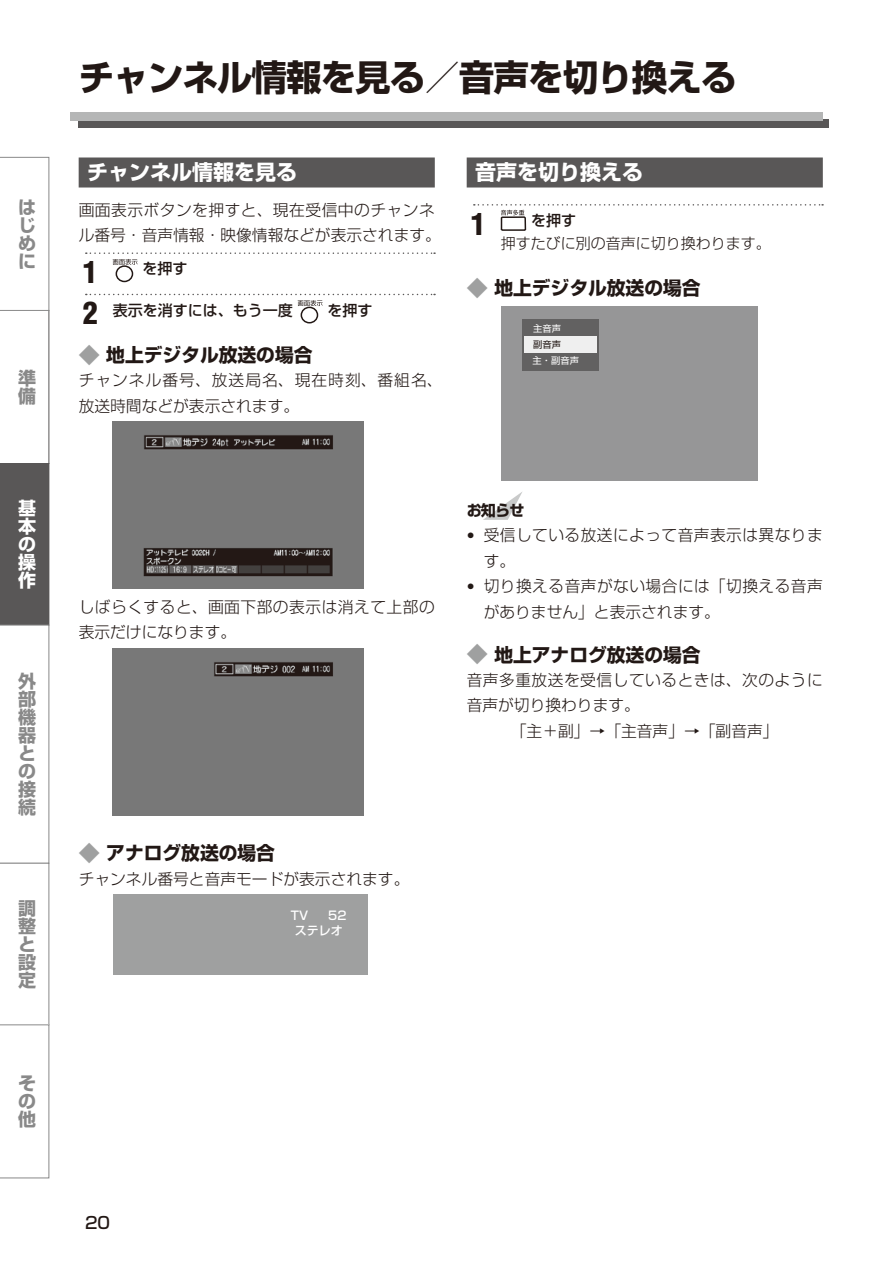
<style>
.page{position:relative;width:893px;height:1263px;background:#fff}
.page>*{position:absolute;margin:0;border:0;box-sizing:border-box;transform-origin:0 0}
.t1{font:36px "Shin Go Pro Bold 90 msp RKSJ H";letter-spacing:-.03em;color:#221815}
.t2{font:900 condensed 30px "Helvetica";color:#221815}
.t3{font:21px "Shin Go Pro Bold 90 msp RKSJ H";color:#fff}
.t4{font:18.75px "Shin Go Pro Bold 90 msp RKSJ H";color:#221815}
.t5{font:18px/18px "Shin Go Pro Bold 90 msp RKSJ V";color:#898989;text-align:justify}
.t6{font:18px/18px "Shin Go Pro Bold 90 msp RKSJ V";color:#fff;text-align:justify}
.t7{font:16.5px "Shin Go Pro Medium 90 msp RKSJ H";color:#221815}
.t8{font:15.75px/25.5px "Shin Go Pro Light 90 msp RKSJ H";letter-spacing:.025em;color:#221815}
.t9{font:15.75px/25.5px "Shin Go Pro Light 90 msp RKSJ H";letter-spacing:.065em;color:#221815}
.t10{font:15.75px "Shin Go Pro Light 90 msp RKSJ H";color:#221815}
.t11{font:15px "Shin Go Pro Medium 90 msp RKSJ H";color:#221815}
.t12{font:15px "Shin Go Pro Light 90 msp RKSJ H";color:#221815}
.t13{font:15px "Shin Go Pro Bold 90 msp RKSJ H";color:#221815}
.t14{font:12px/15px "Shin Go Pro Medium 90 msp RKSJ H";color:#fff;text-align:center}
.t15{font:9.3px "Shin Go Pro Regular 90 msp RKSJ H";color:#fff}
.t16{font:9.3px "Shin Go Pro Regular 90 msp RKSJ H";color:#221815}
.s1{font-family:"Helvetica";font-weight:900;font-stretch:condensed;font-size:30px}
.s2{font-size:21px;color:#9fa0a0}
.s3{font-family:"Helvetica";font-weight:300}
</style>
<div class="page">
<div style="left:79px;top:119px;width:750px;height:9px;background:#595757"></div>
<div style="left:70px;top:113px;width:753px;height:8px;background:#b5b6b6"></div>
<svg style="left:0;top:157px;width:49px;height:1021px"></svg>
<div style="left:79px;top:157px;width:356px;height:30px;background:#595757"></div>
<div style="left:116px;top:265px;width:17px;height:17px;border:2px solid #221815;border-radius:50%"></div>
<svg style="left:86px;top:252px;width:349px;height:13px"></svg>
<div style="left:301px;top:307px;width:17px;height:16px;border:2px solid #221815;border-radius:50%"></div>
<svg style="left:86px;top:294px;width:349px;height:12px"></svg>
<img style="left:113px;top:421px;width:251px;height:168px">
<div style="left:113px;top:648px;width:251px;height:167px;background:#787878"></div>
<div style="left:113px;top:894px;width:254px;height:80px;background:#9fa0a0"></div>
<div style="left:467px;top:157px;width:356px;height:30px;background:#595757"></div>
<svg style="left:474px;top:204px;width:349px;height:27px"></svg>
<div style="left:501px;top:306px;width:256px;height:175px;background:#969697"></div>
<div style="left:522px;top:319px;width:77px;height:51px;background:#626161"></div>
<div style="left:525px;top:336px;width:72px;height:16px;background:#efefef"></div>
<svg style="left:483px;top:492px;width:39px;height:28px"></svg>
<p class="t5" style="left:18px;top:196px;width:19px">はじめに</p>
<p class="t5" style="left:18px;top:367px;width:19px">準備</p>
<p class="t6" style="left:18px;top:497px;width:19px">基本の操作</p>
<p class="t5" style="left:18px;top:670px;width:19px">外部機器との接続</p>
<p class="t5" style="left:18px;top:897px;width:19px">調整と設定</p>
<p class="t5" style="left:18px;top:1072px;width:19px">その他</p>
<h1 class="t1" style="left:79px;top:49px;width:659px">チャンネル情報を見る／音声を切り換える</h1>
<h3 class="t3" style="left:87px;top:156px;width:211px">チャンネル情報を見る</h3>
<p class="t8" style="left:79px;top:195px;width:364px">画面表示ボタンを押すと、現在受信中のチャンネル番号・音声情報・映像情報などが表示されます。</p>
<h2 class="t2" style="left:83px;top:253px;width:17px">1</h2>
<p class="t11" style="left:143px;top:256px;width:46px">を押す</p>
<p class="t11" style="left:83px;top:298px;width:211px"><span class="s1">2</span> 表示を消すには、もう一度</p>
<p class="t11" style="left:328px;top:298px;width:46px">を押す</p>
<p class="t4" style="left:79px;top:340px;width:235px"><span class="s2">◆</span> 地上デジタル放送の場合</p>
<p class="t9" style="left:79px;top:365px;width:365px">チャンネル番号、放送局名、現在時刻、番組名、放送時間などが表示されます。</p>
<h3 class="t3" style="left:475px;top:156px;width:169px">音声を切り換える</h3>
<h2 class="t2" style="left:471px;top:205px;width:16px">1</h2>
<p class="t11" style="left:531px;top:208px;width:46px">を押す</p>
<p class="t12" style="left:501px;top:231px;width:272px">押すたびに別の音声に切り換わります。</p>
<p class="t4" style="left:467px;top:273px;width:235px"><span class="s2">◆</span> 地上デジタル放送の場合</p>
<p class="t15" style="left:533px;top:321px;width:29px">主音声</p>
<p class="t15" style="left:532px;top:353px;width:48px">主・副音声</p>
<p class="t16" style="left:533px;top:337px;width:29px">副音声</p>
<p class="t8" style="left:79px;top:592px;width:358px">しばらくすると、画面下部の表示は消えて上部の表示だけになります。</p>
<p class="t13" style="left:467px;top:499px;width:59px">お知らせ</p>
<p class="t8" style="left:484px;top:521px;width:341px;text-indent:-17px"><span class="s3">•</span> 受信している放送によって音声表示は異なります。</p>
<p class="t8" style="left:484px;top:572px;width:341px;text-indent:-17px"><span class="s3">•</span> 切り換える音声がない場合には「切換える音声がありません」と表示されます。</p>
<p class="t4" style="left:467px;top:639px;width:235px"><span class="s2">◆</span> 地上アナログ放送の場合</p>
<p class="t8" style="left:467px;top:665px;width:358px">音声多重放送を受信しているときは、次のように</p>
<p class="t10" style="left:467px;top:692px;width:175px">音声が切り換わります。</p>
<p class="t8" style="left:511px;top:716px;width:269px">「主＋副」→「主音声」→「副音声」</p>
<p class="t4" style="left:79px;top:838px;width:198px"><span class="s2">◆</span> アナログ放送の場合</p>
<p class="t10" style="left:79px;top:866px;width:332px">チャンネル番号と音声モードが表示されます。</p>
<p class="t14" style="left:291px;top:906px;width:57px">TV 　 52ステレオ</p>
<p class="t7" style="left:85px;top:1209px;width:27px">20</p>
</div>
